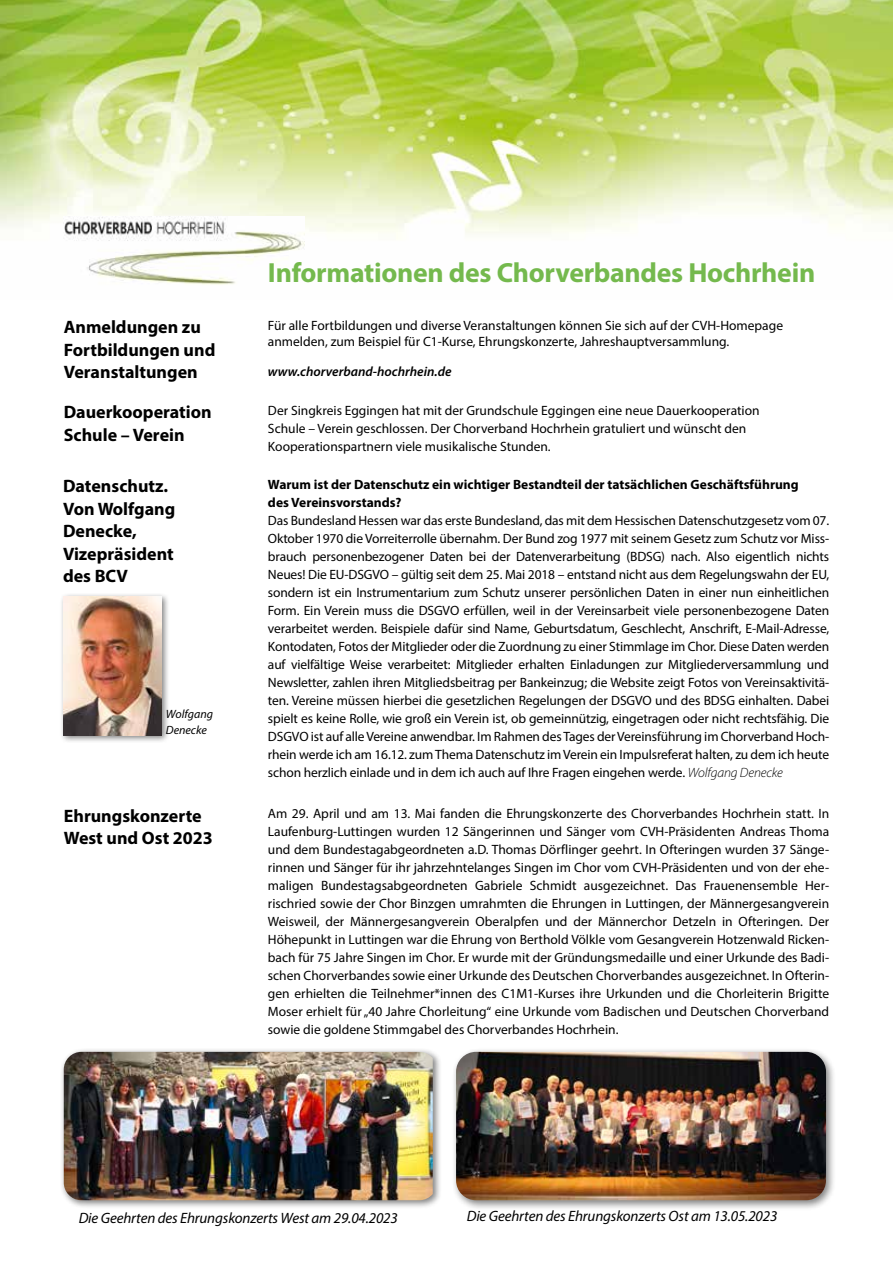
<style>
.page{position:relative;width:893px;height:1263px;background:#fff}
.page>*{position:absolute;margin:0;border:0;box-sizing:border-box;transform-origin:0 0}
.t1{font:700 27.75px "Myriad Pro";letter-spacing:-.01em;color:#74b94d}
.t2{font:700 18px/22.5px "Myriad Pro";color:#000}
.t3{font:italic 15px "Myriad Pro";letter-spacing:-.01em;color:#000}
.t4{font:13.5px/18px "Myriad Pro";color:#000}
.t5{font:700 13.5px/18px "Myriad Pro";color:#000}
.t6{font:italic 600 13.5px "Myriad Pro";color:#000}
.t7{font:italic 12px/16.5px "Myriad Pro";color:#000}
.s1{font-weight:300;font-style:italic}
</style>
<div class="page">
<img style="left:0;top:0;width:893px;height:246px">
<img style="left:64px;top:217px;width:240px;height:68px">
<div style="left:59px;top:593px;width:111px;height:150px;background:#000;opacity:.5"></div>
<img style="left:63px;top:596px;width:99px;height:139px">
<div style="left:60px;top:1048px;width:382px;height:161px;background:#000;opacity:.5"></div>
<img style="left:64px;top:1052px;width:369px;height:148px">
<div style="left:451px;top:1047px;width:385px;height:164px;background:#000;opacity:.5"></div>
<img style="left:456px;top:1052px;width:370px;height:148px">
<h1 class="t1" style="left:268px;top:255px;width:549px">Informationen des Chorverbandes Hochrhein</h1>
<h2 class="t2" style="left:64px;top:315px;width:153px">Anmeldungen zu<br>Fortbildungen und<br>Veranstaltungen</h2>
<p class="t4" style="left:268px;top:317px;width:517px;line-height:16.5px">Für alle Fortbildungen und diverse Veranstaltungen können Sie sich auf der CVH-Homepage anmelden, zum Beispiel für C1-Kurse, Ehrungskonzerte, Jahreshauptversammlung.</p>
<p class="t6" style="left:268px;top:363px;width:185px">www.chorverband-hochrhein.de</p>
<h2 class="t2" style="left:64px;top:400px;width:149px">Dauerkooperation<br>Schule – Verein</h2>
<p class="t4" style="left:268px;top:401px;width:493px">Der Singkreis Eggingen hat mit der Grundschule Eggingen eine neue Dauerkooperation<br>Schule – Verein geschlossen. Der Chorverband Hochrhein gratuliert und wünscht den<br>Kooperationspartnern viele musikalische Stunden.</p>
<h2 class="t2" style="left:63px;top:474px;width:114px">Datenschutz.<br>Von Wolfgang<br>Denecke,<br>Vizepräsident des BCV</h2>
<p class="t5" style="left:268px;top:475px;width:532px">Warum ist der Datenschutz ein wichtiger Bestandteil der tatsächlichen Geschäftsführung des Vereinsvorstands?</p>
<p class="t4" style="left:268px;top:511px;width:563px;text-align:justify">Das Bundesland Hessen war das erste Bundesland, das mit dem Hessischen Datenschutzgesetz vom 07.<br>Oktober 1970 die Vorreiterrolle übernahm. Der Bund zog 1977 mit seinem Gesetz zum Schutz vor Miss&shy;brauch personenbezogener Daten bei der Datenverarbeitung (BDSG) nach. Also eigentlich nichts Neues! Die EU-DSGVO – gültig seit dem 25. Mai 2018 – entstand nicht aus dem Regelungswahn der EU, sondern ist ein Instrumentarium zum Schutz unserer persönlichen Daten in einer nun einheitlichen Form. Ein Verein muss die DSGVO erfüllen, weil in der Vereinsarbeit viele personenbezogene Daten verarbeitet werden. Beispiele dafür sind Name, Geburtsdatum, Geschlecht, Anschrift, E-Mail-Adresse, Kontodaten, Fotos der Mitglieder oder die Zuordnung zu einer Stimmlage im Chor. Diese Daten werden auf vielfältige Weise verarbeitet: Mitglieder erhalten Einladungen zur Mitgliederversammlung und Newsletter, zahlen ihren Mitgliedsbeitrag per Bankeinzug; die Website zeigt Fotos von Vereinsaktivitä&shy;ten. Vereine müssen hierbei die gesetzlichen Regelungen der DSGVO und des BDSG einhalten. Dabei spielt es keine Rolle, wie groß ein Verein ist, ob gemeinnützig, eingetragen oder nicht rechtsfähig. Die DSGVO ist auf alle Vereine anwendbar. Im Rahmen des Tages der Vereinsführung im Chorverband Hoch&shy;rhein werde ich am 16.12. zum Thema Datenschutz im Verein ein Impulsreferat halten, zu dem ich heute schon herzlich einlade und in dem ich auch auf Ihre Fragen eingehen werde. <span class="s1">Wolfgang Denecke</span></p>
<p class="t7" style="left:166px;top:705px;width:49px">Wolfgang<br>Denecke</p>
<h2 class="t2" style="left:64px;top:804px;width:151px">Ehrungskonzerte<br>West und Ost 2023</h2>
<p class="t4" style="left:268px;top:804px;width:563px;text-align:justify">Am 29. April und am 13. Mai fanden die Ehrungskonzerte des Chorverbandes Hochrhein statt. In Laufenburg-Luttingen wurden 12 Sängerinnen und Sänger vom CVH-Präsidenten Andreas Thoma und dem Bundestagabgeordneten a.D. Thomas Dörflinger geehrt. In Ofteringen wurden 37 Sänge&shy;rinnen und Sänger für ihr jahrzehntelanges Singen im Chor vom CVH-Präsidenten und von der ehe&shy;maligen Bundestagsabgeordneten Gabriele Schmidt ausgezeichnet. Das Frauenensemble Her&shy;rischried sowie der Chor Binzgen umrahmten die Ehrungen in Luttingen, der Männergesangverein Weisweil, der Männergesangverein Oberalpfen und der Männerchor Detzeln in Ofteringen. Der Höhepunkt in Luttingen war die Ehrung von Berthold Völkle vom Gesangverein Hotzenwald Ricken&shy;bach für 75 Jahre Singen im Chor. Er wurde mit der Gründungsmedaille und einer Urkunde des Badi&shy;schen Chorverbandes sowie einer Urkunde des Deutschen Chorverbandes ausgezeichnet. In Ofterin&shy;gen erhielten die Teilnehmer*innen des C1M1-Kurses ihre Urkunden und die Chorleiterin Brigitte Moser erhielt für „40 Jahre Chorleitung“ eine Urkunde vom Badischen und Deutschen Chorverband sowie die goldene Stimmgabel des Chorverbandes Hochrhein.</p>
<p class="t3" style="left:79px;top:1208px;width:321px">Die Geehrten des Ehrungskonzerts West am 29.04.2023</p>
<p class="t3" style="left:467px;top:1206px;width:312px">Die Geehrten des Ehrungskonzerts Ost am 13.05.2023</p>
</div>
